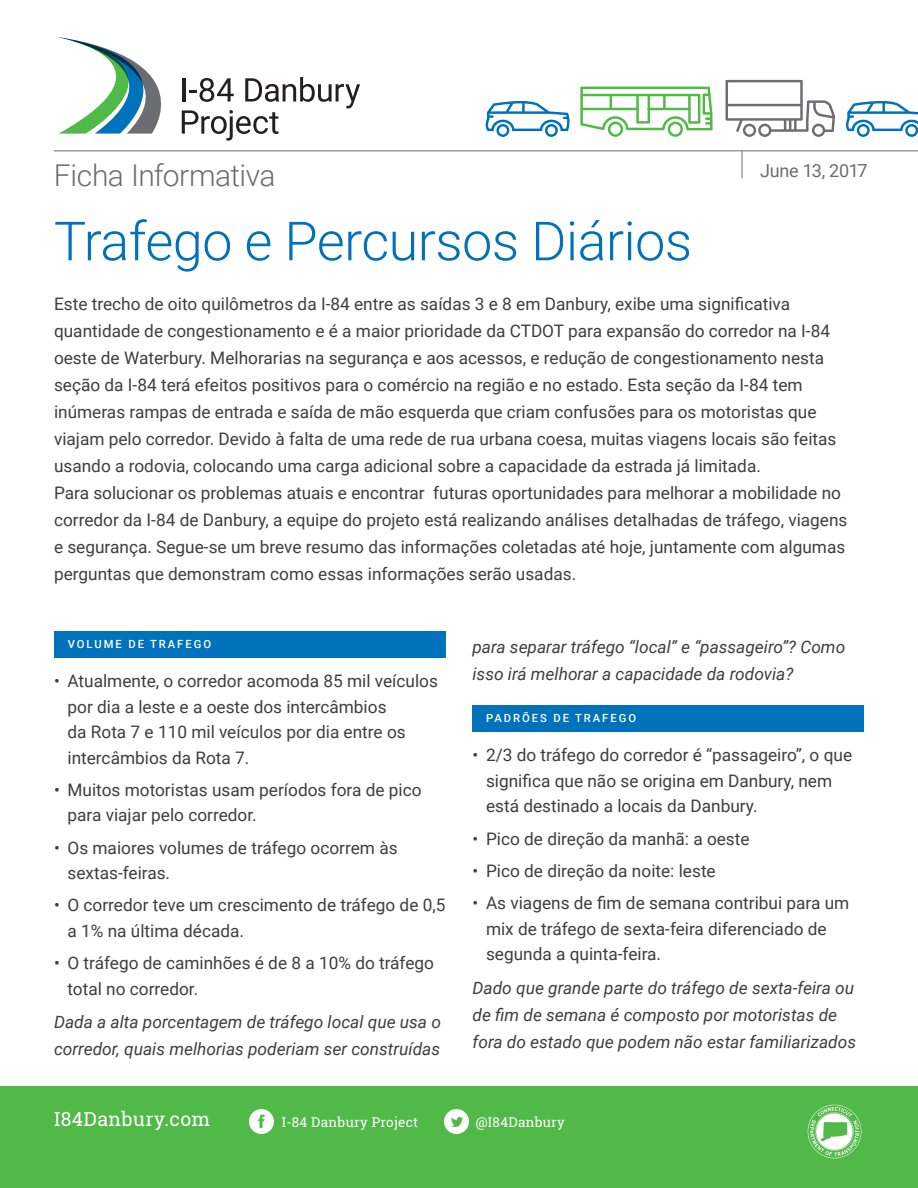
<style>
.page{position:relative;width:918px;height:1188px;background:#fff}
.page>*{position:absolute;margin:0;border:0;box-sizing:border-box;transform-origin:0 0}
.Header_1_-_Blue{font:300 54px "Roboto";letter-spacing:-.01em;color:#0071bb}
.t1{font:300 30px "Roboto";letter-spacing:-.015em;color:#6c6d70}
.t2{font:19.5px "Roboto Slab";letter-spacing:.02em;color:#fff}
.t3{font:18px "Roboto";letter-spacing:-.02em;color:#6c6d70}
.Body{font:17.25px/25.5px "Roboto";color:#3e3e3f}
.Body-2{font:italic 17.25px/27px "Roboto";color:#3e3e3f}
.t4{font:13.5px "Roboto Slab";letter-spacing:.02em;color:#fff}
.Eyebrow_Subheaders{font:500 11.25px "Roboto";letter-spacing:.175em;color:#fff}
</style>
<div class="page">
<svg style="left:182px;top:77px;width:178px;height:64px"></svg>
<svg style="left:57px;top:37px;width:104px;height:97px"></svg>
<hr style="left:54px;top:150px;width:864px;height:1px;background:#6c6d70">
<svg style="left:485px;top:100px;width:85px;height:37px"></svg>
<svg style="left:726px;top:80px;width:109px;height:57px"></svg>
<hr style="left:726px;top:104px;width:76px;height:2px;background:#6d6e71">
<svg style="left:580px;top:87px;width:133px;height:50px"></svg>
<svg style="left:845px;top:101px;width:73px;height:36px"></svg>
<div style="left:54px;top:631px;width:392px;height:27px;background:#0071bb"></div>
<div style="left:472px;top:705px;width:392px;height:27px;background:#0071bb"></div>
<svg style="left:742px;top:151px;width:1px;height:27px"></svg>
<div style="left:0;top:1086px;width:918px;height:102px;background:#51b948"></div>
<svg style="left:249px;top:1109px;width:25px;height:25px"></svg>
<svg style="left:444px;top:1109px;width:25px;height:25px"></svg>
<img style="left:807px;top:1104px;width:55px;height:55px">
<p class="t1" style="left:54px;top:155px;width:223px">Ficha Informativa</p>
<p class="Header_1_-_Blue" style="left:54px;top:203px;width:640px">Trafego e Percursos Diários</p>
<p class="Body" style="left:54px;top:290px;width:784px;line-height:27px">Este trecho de oito quilômetros da I-84 entre as saídas 3 e 8 em Danbury, exibe uma significativa quantidade de congestionamento e é a maior prioridade da CTDOT para expansão do corredor na I-84 oeste de Waterbury. Melhorarias na segurança e aos acessos, e redução de congestionamento nesta seção da I-84 terá efeitos positivos para o comércio na região e no estado. Esta seção da I-84 tem inúmeras rampas de entrada e saída de mão esquerda que criam confusões para os motoristas que viajam pelo corredor. Devido à falta de uma rede de rua urbana coesa, muitas viagens locais são feitas usando a rodovia, colocando uma carga adicional sobre a capacidade da estrada já limitada.</p>
<p class="Body" style="left:54px;top:479px;width:795px;line-height:27px">Para solucionar os problemas atuais e encontrar futuras oportunidades para melhorar a mobilidade no corredor da I-84 de Danbury, a equipe do projeto está realizando análises detalhadas de tráfego, viagens e segurança. Segue-se um breve resumo das informações coletadas até hoje, juntamente com algumas perguntas que demonstram como essas informações serão usadas.</p>
<p class="t3" style="left:760px;top:158px;width:109px">June 13, 2017</p>
<p class="Eyebrow_Subheaders" style="left:68px;top:636px;width:145px">VOLUME DE TRAFEGO</p>
<p class="Body" style="left:68px;top:668px;width:372px;text-indent:-14px">• Atualmente, o corredor acomoda 85 mil veículos por dia a leste e a oeste dos intercâmbios<br>da Rota 7 e 110 mil veículos por dia entre os intercâmbios da Rota 7.</p>
<p class="Body" style="left:68px;top:776px;width:356px;text-indent:-14px">• Muitos motoristas usam períodos fora de pico para viajar pelo corredor.</p>
<p class="Body" style="left:68px;top:834px;width:332px;text-indent:-14px">• Os maiores volumes de tráfego ocorrem às sextas-feiras.</p>
<p class="Body" style="left:68px;top:892px;width:380px;text-indent:-14px">• O corredor teve um crescimento de tráfego de 0,5 a 1% na última década.</p>
<p class="Body" style="left:68px;top:950px;width:368px;text-indent:-14px">• O tráfego de caminhões é de 8 a 10% do tráfego total no corredor.</p>
<p class="Body-2" style="left:54px;top:1008px;width:388px">Dada a alta porcentagem de tráfego local que usa o corredor, quais melhorias poderiam ser construídas</p>
<p class="Body-2" style="left:472px;top:632px;width:374px">para separar tráfego “local” e “passageiro”? Como isso irá melhorar a capacidade da rodovia?</p>
<p class="Eyebrow_Subheaders" style="left:486px;top:710px;width:151px">PADRÕES DE TRAFEGO</p>
<p class="Body" style="left:486px;top:742px;width:368px;text-indent:-14px">• 2/3 do tráfego do corredor é “passageiro”, o que significa que não se origina em Danbury, nem está destinado a locais da Danbury.</p>
<p class="Body" style="left:472px;top:825px;width:279px">• Pico de direção da manhã: a oeste</p>
<p class="Body" style="left:472px;top:857px;width:245px">• Pico de direção da noite: leste</p>
<p class="Body" style="left:486px;top:890px;width:365px;text-indent:-14px">• As viagens de fim de semana contribui para um mix de tráfego de sexta-feira diferenciado de segunda a quinta-feira.</p>
<p class="Body-2" style="left:472px;top:974px;width:385px">Dado que grande parte do tráfego de sexta-feira ou de fim de semana é composto por motoristas de fora do estado que podem não estar familiarizados</p>
<p class="t2" style="left:54px;top:1106px;width:158px">I84Danbury.com</p>
<p class="t4" style="left:282px;top:1112px;width:138px">I-84 Danbury Project</p>
<p class="t4" style="left:476px;top:1112px;width:91px">@I84Danbury</p>
</div>
